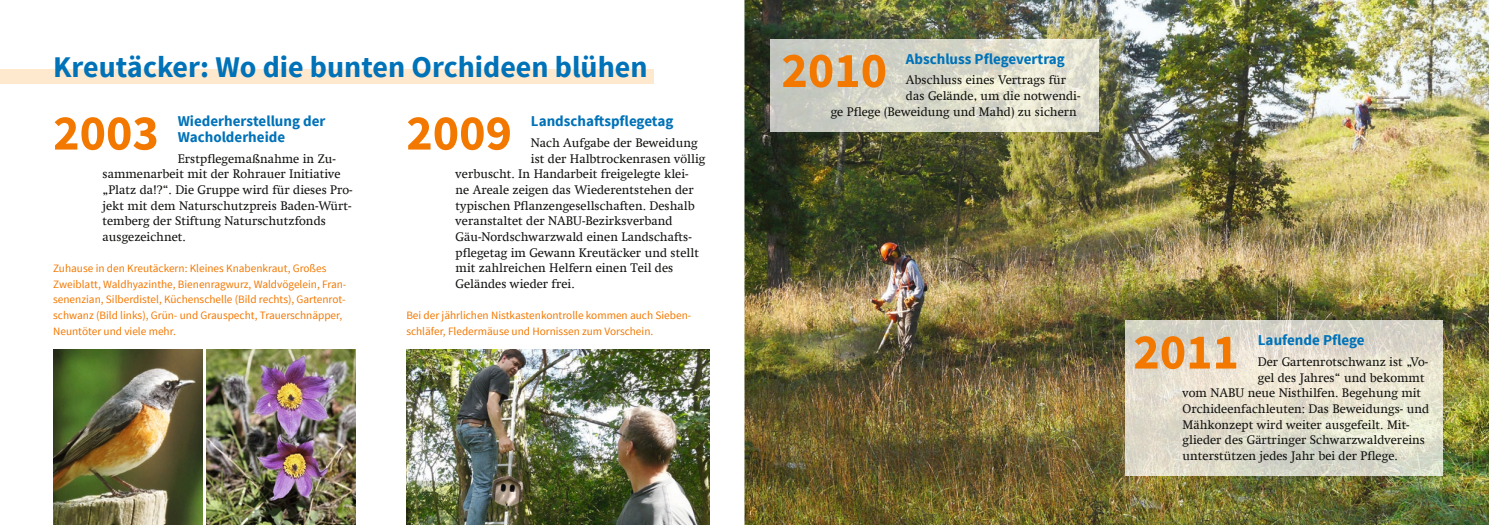
<style>
.page{position:relative;width:1489px;height:525px;background:#fff}
.page>*{position:absolute;margin:0;border:0;box-sizing:border-box;transform-origin:0 0}
.t1{font:700 50px "Source Sans Pro";color:#f37800}
.t2{font:700 30px "Source Sans Pro";color:#0072b8}
.t3{font:700 15px/15.6px "Source Sans Pro";color:#0072b8}
.t4{font:12.5px/15.6px "Swift Com";color:#11110f}
.t5{font:11.25px/15.6px "Source Sans Pro";color:#f37800}
</style>
<div class="page">
<img style="left:744px;top:0;width:744px;height:524px">
<img style="left:770px;top:39px;width:328px;height:92px">
<img style="left:1124px;top:320px;width:318px;height:155px">
<div style="left:0;top:69px;width:653px;height:15px;background:#ffe9ce"></div>
<img style="left:207px;top:350px;width:149px;height:174px">
<img style="left:53px;top:350px;width:149px;height:174px">
<img style="left:406px;top:350px;width:303px;height:174px">
<h2 class="t2" style="left:53px;top:47px;width:596px">Kreutäcker: Wo die bunten Orchideen blühen</h2>
<p class="t3" style="left:531px;top:114px;width:144px">Landschaftspflegetag</p>
<p class="t4" style="left:531px;top:135px;width:168px">Nach Aufgabe der Beweidung</p>
<p class="t4" style="left:531px;top:150px;width:176px">ist der Halbtrockenrasen völlig</p>
<p class="t4" style="left:455px;top:166px;width:234px">verbuscht. In Handarbeit freigelegte klei-</p>
<p class="t4" style="left:455px;top:182px;width:239px">ne Areale zeigen das Wiederentstehen der</p>
<p class="t4" style="left:455px;top:197px;width:240px">typischen Pflanzengesellschaften. Deshalb</p>
<p class="t4" style="left:455px;top:213px;width:218px">veranstaltet der NABU-Bezirksverband</p>
<p class="t4" style="left:455px;top:229px;width:238px">Gäu-Nordschwarzwald einen Landschafts-</p>
<p class="t4" style="left:455px;top:244px;width:245px">pflegetag im Gewann Kreutäcker und stellt</p>
<p class="t4" style="left:455px;top:260px;width:219px">mit zahlreichen Helfern einen Teil des</p>
<p class="t4" style="left:455px;top:275px;width:121px">Geländes wieder frei.</p>
<p class="t3" style="left:178px;top:114px;width:149px">Wiederherstellung der<br>Wacholderheide</p>
<p class="t4" style="left:102px;top:150px;width:252px;text-indent:75px">Erstpflegemaßnahme in Zu&shy;sammenarbeit mit der Rohrauer Initiative „Platz da!?“. Die Gruppe wird für dieses Pro&shy;jekt mit dem Naturschutzpreis Baden-Würt&shy;temberg der Stiftung Naturschutzfonds ausgezeichnet.</p>
<h1 class="t1" style="left:53px;top:101px;width:107px">2003</h1>
<h1 class="t1" style="left:406px;top:101px;width:107px">2009</h1>
<p class="t5" style="left:53px;top:261px;width:295px">Zuhause in den Kreutäckern: Kleines Knabenkraut, Großes Zweiblatt, Waldhyazinthe, Bienenragwurz, Waldvögelein, Fran&shy;senenzian, Silberdistel, Küchenschelle (Bild rechts), Gartenrot&shy;schwanz (Bild links), Grün- und Grauspecht, Trauerschnäpper, Neuntöter und viele mehr.</p>
<p class="t5" style="left:406px;top:307px;width:286px">Bei der jährlichen Nistkastenkontrolle kommen auch Sieben&shy;schläfer, Fledermäuse und Hornissen zum Vorschein.</p>
<p class="t3" style="left:905px;top:52px;width:160px">Abschluss Pflegevertrag</p>
<p class="t4" style="left:905px;top:72px;width:162px">Abschluss eines Vertrags für</p>
<p class="t4" style="left:905px;top:88px;width:176px">das Gelände, um die notwendi-</p>
<p class="t4" style="left:830px;top:104px;width:247px">ge Pflege (Beweidung und Mahd) zu sichern</p>
<h1 class="t1" style="left:781px;top:38px;width:107px">2010</h1>
<p class="t3" style="left:1257px;top:333px;width:108px">Laufende Pflege</p>
<p class="t4" style="left:1257px;top:354px;width:172px">Der Gartenrotschwanz ist „Vo-</p>
<p class="t4" style="left:1257px;top:369px;width:168px">gel des Jahres“ und bekommt</p>
<p class="t4" style="left:1182px;top:385px;width:240px">vom NABU neue Nisthilfen. Begehung mit</p>
<p class="t4" style="left:1182px;top:400px;width:248px">Orchideenfachleuten: Das Beweidungs- und</p>
<p class="t4" style="left:1182px;top:416px;width:228px">Mähkonzept wird weiter ausgefeilt. Mit-</p>
<p class="t4" style="left:1182px;top:432px;width:244px">glieder des Gärtringer Schwarzwaldvereins</p>
<p class="t4" style="left:1182px;top:447px;width:217px">unterstützen jedes Jahr bei der Pflege.</p>
<h1 class="t1" style="left:1133px;top:319px;width:107px">2011</h1>
</div>
